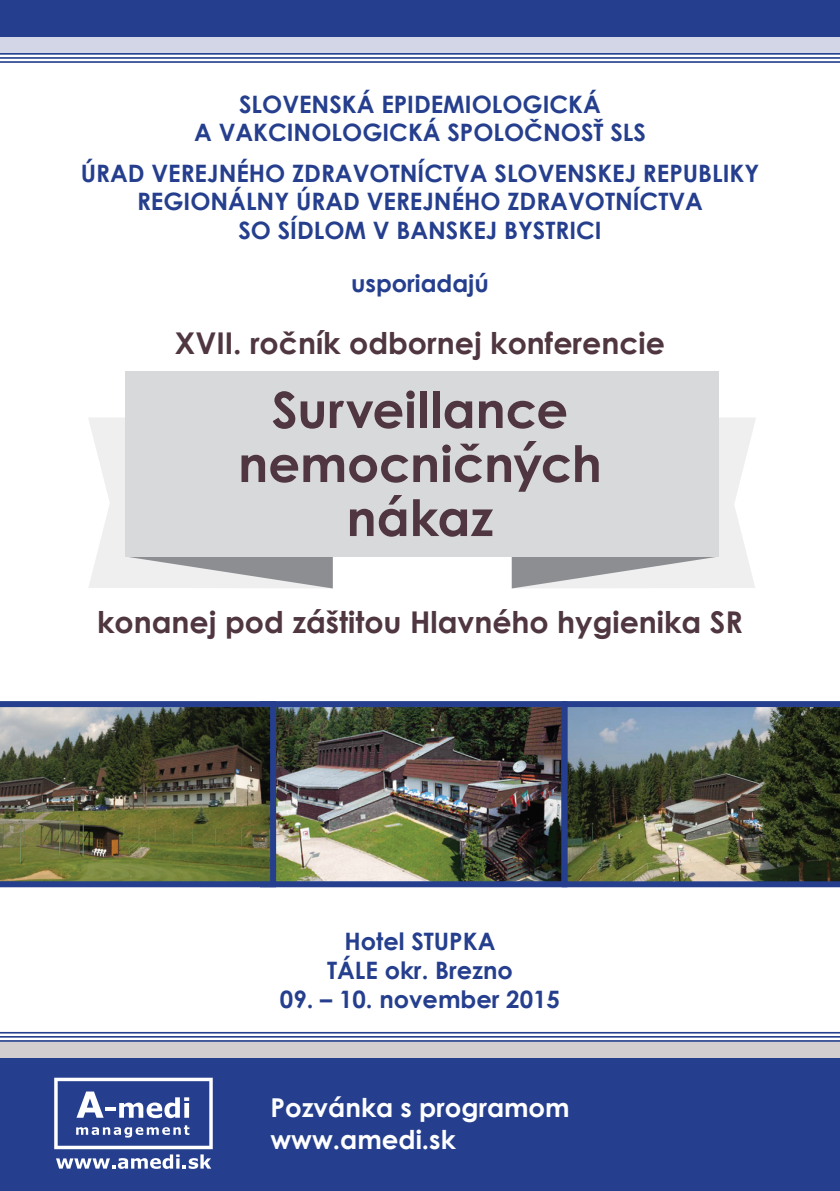
<style>
.page{position:relative;width:840px;height:1191px;background:#fff}
.page>*{position:absolute;margin:0;border:0;box-sizing:border-box;transform-origin:0 0}
.t1{font:700 50px/54px "Century Gothic";color:#4f3641;text-align:center}
.t2{font:700 30px "Century Gothic";color:#4f3641}
.t3{font:700 26px/31.2px "Century Gothic";color:#fff}
.t4{font:700 24px/28.8px "Century Gothic";color:#253f8e;text-align:center}
</style>
<div class="page">
<div style="left:0;top:36px;width:839px;height:17px;background:#d3d6e7"></div>
<div style="left:0;top:0;width:839px;height:36px;background:#253f8e"></div>
<hr style="left:0;top:53px;width:839px;height:2px;background:#253f8e">
<hr style="left:0;top:57px;width:839px;height:2px;background:#253f8e">
<hr style="left:0;top:61px;width:839px;height:2px;background:#253f8e">
<div style="left:0;top:1041px;width:839px;height:32px;background:#d3cdd0"></div>
<div style="left:0;top:1058px;width:839px;height:133px;background:#253f8e"></div>
<hr style="left:0;top:1040px;width:839px;height:1px;background:#253f8e">
<hr style="left:0;top:1036px;width:839px;height:1px;background:#253f8e">
<hr style="left:0;top:1032px;width:839px;height:1px;background:#253f8e">
<svg style="left:54px;top:1077px;width:159px;height:91px"></svg>
<svg style="left:88px;top:418px;width:37px;height:170px;fill:#efeff0"></svg>
<svg style="left:125px;top:556px;width:207px;height:32px"></svg>
<svg style="left:718px;top:417px;width:37px;height:171px;fill:#efeff0"></svg>
<svg style="left:511px;top:556px;width:207px;height:32px"></svg>
<div style="left:125px;top:371px;width:593px;height:185px;background:#d8d9db"></div>
<img style="left:276px;top:708px;width:284px;height:172px">
<div style="left:260px;top:701px;width:307px;height:186px;border:6px solid #253f8e"></div>
<img style="left:0;top:701px;width:276px;height:186px">
<img style="left:561px;top:701px;width:278px;height:186px">
<p class="t4" style="left:194px;top:88px;width:453px">SLOVENSKÁ EPIDEMIOLOGICKÁ<br>A VAKCINOLOGICKÁ SPOLOČNOSŤ SLS</p>
<p class="t4" style="left:81px;top:157px;width:271px">Úrad verejn ého zdravotn</p>
<p class="t4" style="left:417px;top:157px;width:24px">íctva</p>
<p class="t4" style="left:494px;top:157px;width:28px">Slovenske</p>
<p class="t4" style="left:624px;top:157px;width:46px">j republik</p>
<p class="t4" style="left:744px;top:157px;width:16px">y</p>
<p class="t4" style="left:137px;top:186px;width:16px">Regionáln</p>
<p class="t4" style="left:274px;top:186px;width:293px">y úrad verejného zdravotn</p>
<p class="t4" style="left:632px;top:186px;width:24px">íctva</p>
<p class="t4" style="left:238px;top:215px;width:77px">so sídlom</p>
<p class="t4" style="left:351px;top:203px;width:252px;line-height:52.8px;text-align:left;text-indent:22px">v BANSKEJ BYSTRICI usporiadajú</p>
<p class="t2" style="left:175px;top:320px;width:491px">XVII. ročník odbornej konferencie</p>
<h1 class="t1" style="left:238px;top:380px;width:365px">Surveillance nemocničných nákaz</h1>
<p class="t2" style="left:97px;top:599px;width:646px">konanej pod záštitou Hlavného hygienika SR</p>
<p class="t4" style="left:327px;top:926px;width:187px">Hotel STUPKA<br>TÁLE okr. Brezno</p>
<p class="t4" style="left:280px;top:983px;width:281px">09. – 10. november 2015</p>
<p class="t3" style="left:270px;top:1091px;width:301px">Pozvánka s programom www.amedi.sk</p>
</div>
